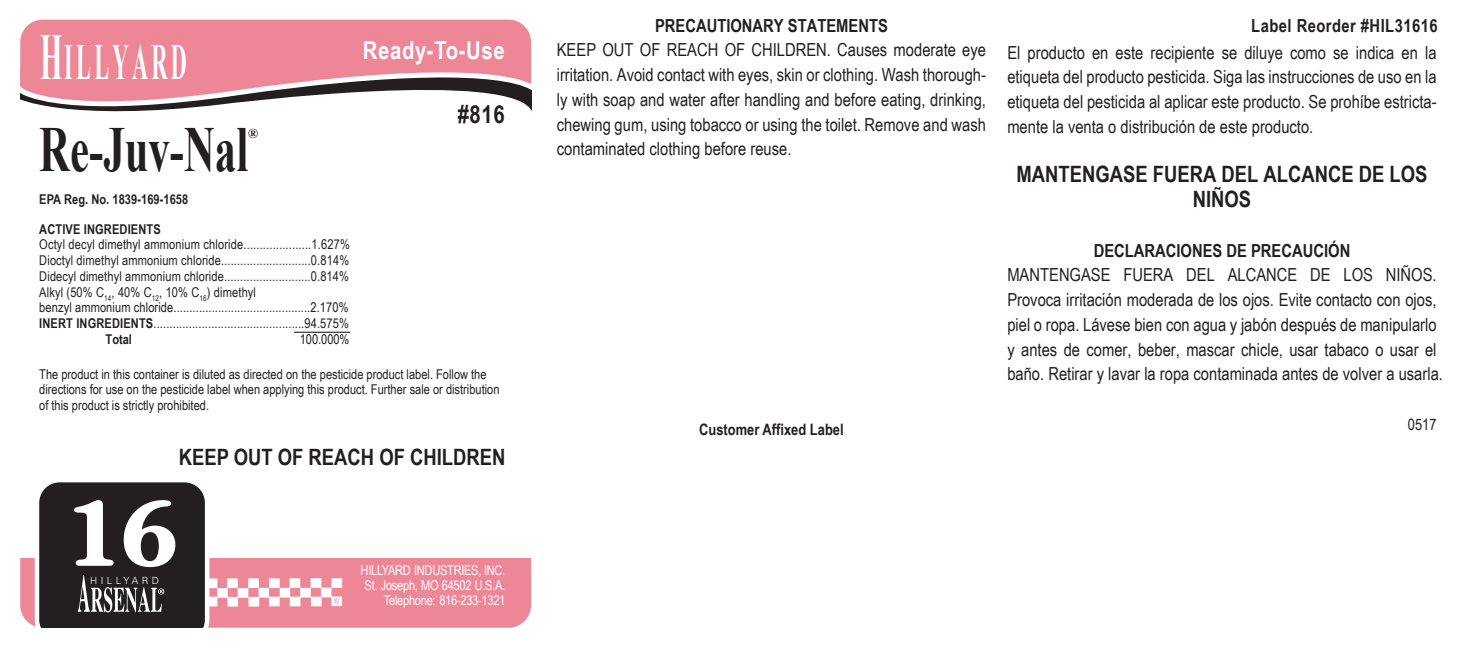
<style>
.page{position:relative;width:1458px;height:648px;background:#fff}
.page>*{position:absolute;margin:0;border:0;box-sizing:border-box;transform-origin:0 0}
.t1{font:600 87.52px "Souvenir";color:#fff}
.t2{font:700 64.12px "Times New Roman";color:#231f20;scale:.67 1}
.t3{font:700 50.62px "Times New Roman";letter-spacing:.15em;color:#fff;scale:.44 1}
.t4{font:700 24.75px "Arial Narrow";letter-spacing:.025em;color:#fff}
.t5{font:700 24.75px "Arial Narrow";color:#231f20}
.t6{font:700 22.5px/24.8px "Arial Narrow";color:#231f20;text-align:center}
.t7{font:18px/24.8px "Arial Narrow";color:#231f20;text-align:justify}
.t8{font:700 18px "Arial Narrow";color:#231f20}
.t9{font:700 18px "Arial Narrow";letter-spacing:.025em;color:#231f20}
.t10{font:700 15.75px "Arial Narrow";color:#231f20}
.t11{font:15.75px "Arial Narrow";color:#231f20}
.t12{font:13.5px/15.8px "Arial Narrow";color:#231f20}
.t13{font:13.5px/14.6px "Arial Narrow";letter-spacing:-.02em;color:#fff;text-align:right}
.t14{font:700 13.5px "Arial Narrow";letter-spacing:.005em;color:#231f20}
.t15{font:700 13.5px "Times New Roman";color:#231f20}
.t16{font:300 9.9px "Univers";letter-spacing:.35em;color:#fff}
.s1{font-size:65.25px}
.s2{font-weight:700}
</style>
<div class="page">
<div style="left:20px;top:20px;width:511px;height:68px;background:#ed8697"></div>
<div style="left:20px;top:558px;width:511px;height:70px;background:#ed8697"></div>
<svg style="left:20px;top:57px;width:511px;height:55px"></svg>
<svg style="left:35px;top:482px;width:307px;height:146px"></svg>
<hr style="left:294px;top:332px;width:56px;height:1px;background:#231f20">
<h3 class="t3" style="left:40px;top:27px;width:335px"><span class="s1">H</span>ILLYARD</h3>
<h3 class="t4" style="left:363px;top:31px;width:143px">Ready-To-Use</h3>
<h2 class="t2" style="left:39px;top:106px;width:313px">Re-Juv-Nal</h2>
<p class="t15" style="left:248px;top:124px;width:12px">®</p>
<p class="t14" style="left:39px;top:189px;width:151px">EPA Reg. No. 1839-169-1658</p>
<p class="t14" style="left:39px;top:219px;width:123px">ACTIVE INGREDIENTS</p>
<p class="t12" style="left:39px;top:236px;width:312px">Octyl decyl dimethyl ammonium chloride.....................1.627%</p>
<p class="t12" style="left:39px;top:252px;width:311px">Dioctyl dimethyl ammonium chloride............................0.814%</p>
<p class="t12" style="left:39px;top:268px;width:311px">Didecyl dimethyl ammonium chloride...........................0.814%</p>
<p class="t12" style="left:39px;top:284px;width:218px">Alkyl (50% C<sub>14</sub>, 40% C<sub>12</sub>, 10% C<sub>16</sub>) dimethyl</p>
<p class="t12" style="left:39px;top:299px;width:311px">benzyl ammonium chloride...........................................2.170%</p>
<p class="t12" style="left:39px;top:315px;width:311px"><span class="s2">INERT INGREDIENTS</span>...............................................94.575%</p>
<p class="t14" style="left:106px;top:329px;width:28px">Total</p>
<p class="t12" style="left:300px;top:331px;width:51px">100.000%</p>
<h3 class="t5" style="left:458px;top:96px;width:49px">#816</h3>
<p class="t12" style="left:39px;top:366px;width:462px">The product in this container is diluted as directed on the pesticide product label. Follow the directions for use on the pesticide label when applying this product. Further sale or distribution of this product is strictly prohibited.</p>
<p class="t6" style="left:179px;top:444px;width:328px">KEEP OUT OF REACH OF CHILDREN</p>
<h1 class="t1" style="left:65px;top:479px;width:116px">16</h1>
<p class="t16" style="left:90px;top:575px;width:70px">HILLYARD</p>
<p class="t13" style="left:361px;top:563px;width:146px">HILLYARD INDUSTRIES, INC.<br>St. Joseph, MO 64502 U.S.A.<br>Telephone: 816-233-1321</p>
<p class="t8" style="left:655px;top:12px;width:234px">PRECAUTIONARY STATEMENTS</p>
<p class="t9" style="left:1251px;top:12px;width:188px">Label Reorder #HIL31616</p>
<p class="t7" style="left:557px;top:37px;width:431px">KEEP OUT OF REACH OF CHILDREN. Causes moderate eye irritation. Avoid contact with eyes, skin or clothing. Wash thorough&shy;ly with soap and water after handling and before eating, drinking, chewing gum, using tobacco or using the toilet. Remove and wash contaminated clothing before reuse.</p>
<p class="t7" style="left:1007px;top:39px;width:431px">El producto en este recipiente se diluye como se indica en la etiqueta del producto pesticida. Siga las instrucciones de uso en la etiqueta del pesticida al aplicar este producto. Se prohíbe estricta&shy;mente la venta o distribución de este producto.</p>
<p class="t6" style="left:1017px;top:161px;width:413px">MANTENGASE FUERA DEL ALCANCE DE LOS<br>NIÑOS</p>
<p class="t8" style="left:1094px;top:237px;width:258px">DECLARACIONES DE PRECAUCIÓN</p>
<p class="t7" style="left:1007px;top:262px;width:437px;text-align:left">MANTENGASE FUERA DEL ALCANCE DE LOS NIÑOS.<br>Provoca irritación moderada de los ojos. Evite contacto con ojos, piel o ropa. Lávese bien con agua y jabón después de manipularlo y antes de comer, beber, mascar chicle, usar tabaco o usar el baño. Retirar y lavar la ropa contaminada antes de volver a usarla.</p>
<p class="t11" style="left:1408px;top:413px;width:30px">0517</p>
<p class="t10" style="left:699px;top:417px;width:146px">Customer Affixed Label</p>
</div>
